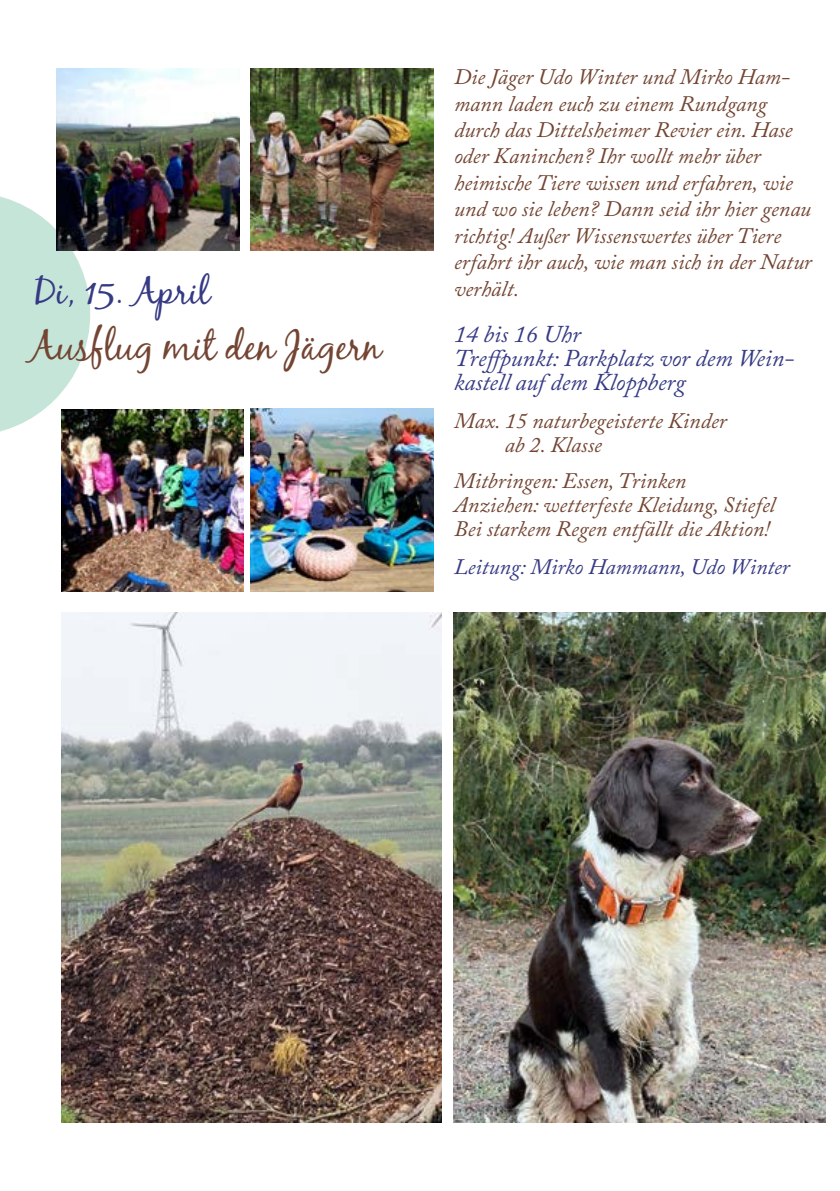
<style>
.page{position:relative;width:840px;height:1191px;background:#fff}
.page>*{position:absolute;margin:0;border:0;box-sizing:border-box;transform-origin:0 0}
.t1{font:40px "Black Jack";color:#734532;scale:.96 1}
.t2{font:36px "Black Jack";color:#363a84}
.t3{font:italic 24px/24px "Adobe Caslon Pro";color:#363a84}
.t4{font:italic 22px/26.4px "Adobe Caslon Pro";color:#734532}
.t5{font:italic 22px "Adobe Caslon Pro";color:#363a84}
</style>
<div class="page">
<svg style="left:0;top:192px;width:90px;height:240px"></svg>
<img style="left:57px;top:68px;width:182px;height:183px">
<img style="left:251px;top:408px;width:182px;height:183px">
<img style="left:61px;top:409px;width:182px;height:182px">
<img style="left:251px;top:68px;width:182px;height:183px">
<img style="left:61px;top:612px;width:380px;height:510px">
<img style="left:453px;top:612px;width:372px;height:510px">
<p class="t4" style="left:454px;top:63px;width:359px">Die Jäger Udo Winter und Mirko Ham&shy;mann laden euch zu einem Rundgang durch das Dittelsheimer Revier ein. Hase oder Kaninchen? Ihr wollt mehr über heimische Tiere wissen und erfahren, wie und wo sie leben? Dann seid ihr hier genau richtig! Außer Wissenswertes über Tiere erfahrt ihr auch, wie man sich in der Natur verhält.</p>
<h2 class="t2" style="left:34px;top:270px;width:177px">Di, 15. April</h2>
<h1 class="t1" style="left:29px;top:322px;width:367px">Ausflug mit den Jägern</h1>
<p class="t3" style="left:454px;top:322px;width:341px">14 bis 16 Uhr<br>Treffpunkt: Parkplatz vor dem Wein&shy;kastell auf dem Kloppberg</p>
<p class="t4" style="left:504px;top:409px;width:223px;line-height:24px;text-indent:-51px">Max. 15 naturbegeisterte Kinder ab 2. Klasse</p>
<p class="t4" style="left:454px;top:469px;width:322px;line-height:24px">Mitbringen: Essen, Trinken<br>Anziehen: wetterfeste Kleidung, Stiefel<br>Bei starkem Regen entfällt die Aktion!</p>
<p class="t5" style="left:454px;top:554px;width:337px">Leitung: Mirko Hammann, Udo Winter</p>
</div>
